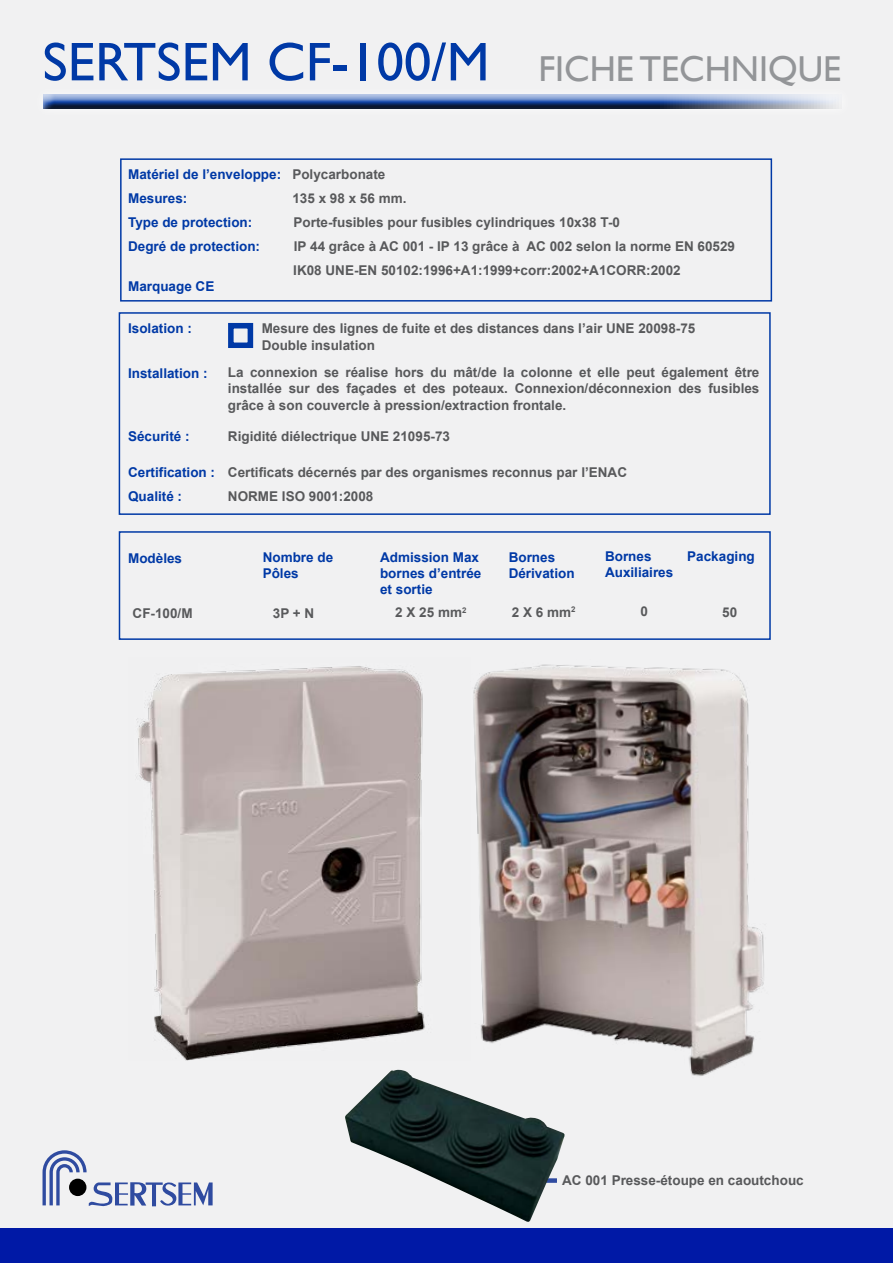
<style>
.page{position:relative;width:893px;height:1263px;background:#fff}
.page>*{position:absolute;margin:0;border:0;box-sizing:border-box;transform-origin:0 0}
.t1{font:54.75px "Gill Sans";color:#0039a6}
.t2{font:36px "Gill Sans";color:#939598}
.t3{font:700 13.5px/16.5px "Arial";color:#58595b}
.t4{font:700 13.5px/16.2px "Arial";color:#0039a6}
.s1{color:#58595b}
</style>
<div class="page">
<div style="left:0;top:0;width:892px;height:1263px;background:#f1f1f2"></div>
<div style="left:37px;top:87px;width:816px;height:22px;background:#000;opacity:.75"></div>
<div style="left:0;top:1228px;width:893px;height:35px;background:#0019a6"></div>
<svg style="left:43px;top:1150px;width:170px;height:56px"></svg>
<img style="left:136px;top:666px;width:289px;height:394px">
<svg style="left:228px;top:322px;width:26px;height:26px"></svg>
<div style="left:229px;top:324px;width:23px;height:23px;border:2px solid #0039a6"></div>
<div style="left:232px;top:326px;width:18px;height:18px;border:2px solid #0039a6"></div>
<div style="left:120px;top:158px;width:652px;height:144px;border:2px solid #0039a6"></div>
<div style="left:119px;top:312px;width:652px;height:203px;border:2px solid #0039a6"></div>
<div style="left:119px;top:531px;width:652px;height:109px;border:2px solid #0039a6"></div>
<img style="left:473px;top:664px;width:291px;height:412px">
<img style="left:345px;top:1070px;width:220px;height:152px">
<h1 class="t1" style="left:43px;top:30px;width:448px">SERTSEM CF-100/M</h1>
<p class="t4" style="left:128px;top:162px;width:259px;line-height:24px">Matériel de l’enveloppe: <span class="s1">Polycarbonate<br></span>Mesures:</p>
<p class="t3" style="left:292px;top:190px;width:116px">135 x 98 x 56 mm.</p>
<h2 class="t2" style="left:538px;top:48px;width:304px">FICHE TECHNIQUE</h2>
<p class="t4" style="left:128px;top:214px;width:126px">Type de protection:</p>
<p class="t3" style="left:294px;top:214px;width:328px">Porte-fusibles pour fusibles cylindriques 10x38 T-0</p>
<p class="t4" style="left:128px;top:238px;width:134px">Degré de protection:</p>
<p class="t3" style="left:293px;top:234px;width:443px;line-height:24px">IP 44 grâce à AC 001 - IP 13 grâce à AC 002 selon la norme EN 60529<br>IK08 UNE-EN 50102:1996+A1:1999+corr:2002+A1CORR:2002</p>
<p class="t4" style="left:128px;top:278px;width:88px">Marquage CE</p>
<p class="t4" style="left:128px;top:320px;width:65px">Isolation :</p>
<p class="t4" style="left:128px;top:365px;width:81px">Installation :</p>
<p class="t4" style="left:128px;top:428px;width:63px">Sécurité :</p>
<p class="t4" style="left:128px;top:461px;width:89px;line-height:24px">Certification :<br>Qualité :</p>
<p class="t3" style="left:262px;top:320px;width:435px">Mesure des lignes de fuite et des distances dans l’air UNE 20098-75<br>Double insulation</p>
<p class="t3" style="left:228px;top:364px;width:533px;text-align:justify">La connexion se réalise hors du mât/de la colonne et elle peut également être installée sur des façades et des poteaux. Connexion/déconnexion des fusibles grâce à son couvercle à pression/extraction frontale.</p>
<p class="t3" style="left:228px;top:428px;width:224px">Rigidité diélectrique UNE 21095-73</p>
<p class="t3" style="left:228px;top:461px;width:401px;line-height:24px">Certificats décernés par des organismes reconnus par l’ENAC<br>NORME ISO 9001:2008</p>
<p class="t4" style="left:128px;top:550px;width:56px">Modèles</p>
<p class="t4" style="left:263px;top:549px;width:72px">Nombre de<br>Pôles</p>
<p class="t4" style="left:380px;top:549px;width:103px">Admission Max bornes d’entrée et sortie</p>
<p class="t4" style="left:509px;top:549px;width:68px">Bornes<br>Dérivation</p>
<p class="t4" style="left:605px;top:548px;width:70px">Bornes<br>Auxiliaires</p>
<p class="t4" style="left:687px;top:549px;width:69px">Packaging</p>
<p class="t3" style="left:133px;top:605px;width:62px">CF-100/M</p>
<p class="t3" style="left:273px;top:605px;width:43px">3P + N</p>
<p class="t3" style="left:395px;top:604px;width:73px">2 X 25 mm<sup>2</sup></p>
<p class="t3" style="left:512px;top:604px;width:65px">2 X 6 mm<sup>2</sup></p>
<p class="t3" style="left:640px;top:603px;width:9px">0</p>
<p class="t3" style="left:722px;top:604px;width:17px">50</p>
<p class="t3" style="left:562px;top:1172px;width:243px">AC 001 Presse-étoupe en caoutchouc</p>
</div>
